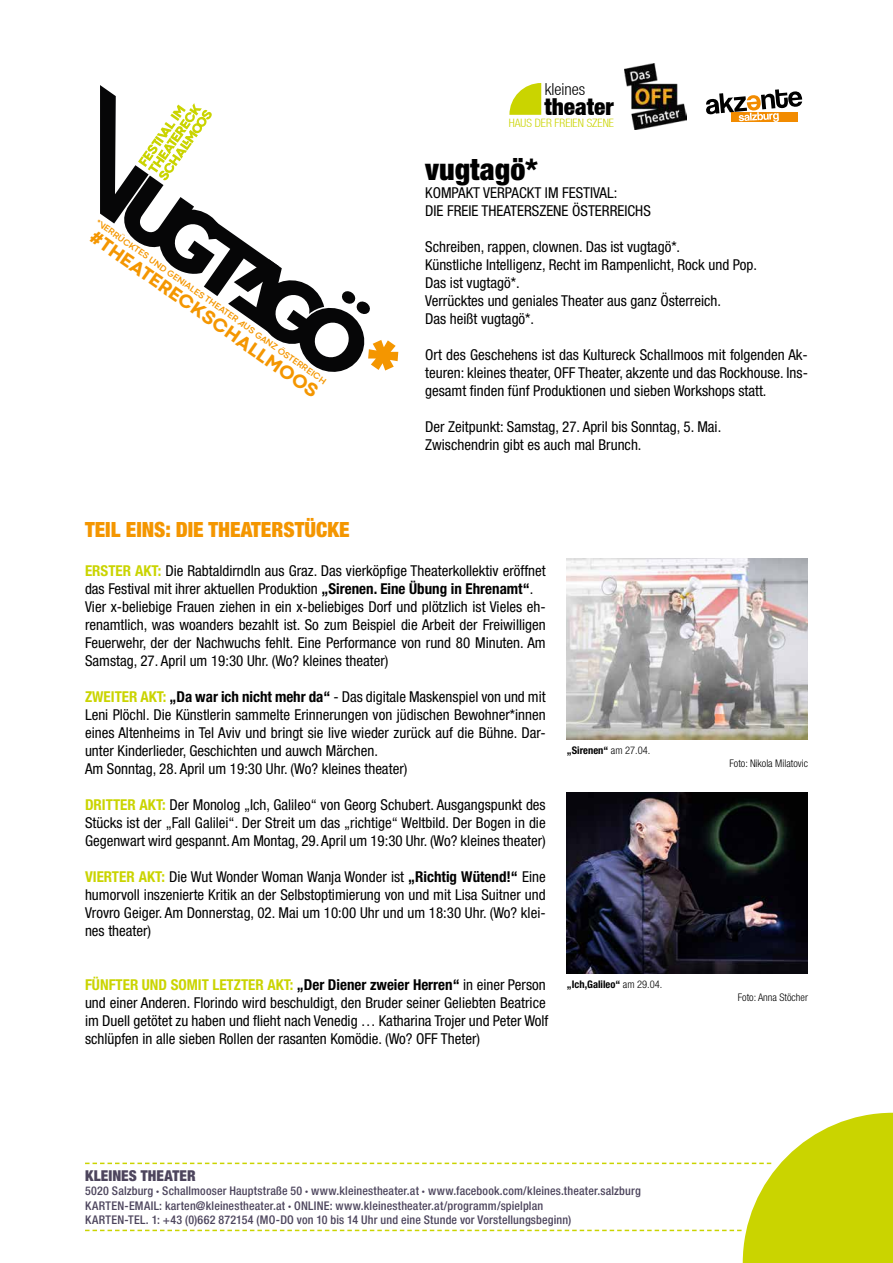
<style>
.page{position:relative;width:893px;height:1263px;background:#fff}
.page>*{position:absolute;margin:0;border:0;box-sizing:border-box;transform-origin:0 0}
.t1{font:900 condensed 30px "Helvetica Neue LT Pro";color:#000}
.t2{font:23.4px "Helvetica Neue Black Cond";color:#000}
.t3{font:900 condensed 21px "Helvetica Neue LT Pro";color:#f49600}
.t4{font:16.5px "Helvetica Neue Light Cond";color:#000}
.t5{font:condensed 15px/18px "Helvetica Neue LT Pro";color:#000}
.t6{font:900 condensed 15px "Helvetica Neue LT Pro";letter-spacing:.005em;color:#4d455d}
.t7{font:500 condensed 12px/14.2px "Helvetica Neue LT Pro";letter-spacing:.015em;color:#4d455d}
.t8{font:11.55px "Helvetica Neue Light Cond";color:#cad400}
.t9{font:700 condensed 10.5px "Helvetica Neue LT Pro";color:#000}
.t10{font:300 condensed 10.5px "Helvetica Neue LT Pro";color:#000}
.t11{font:800 9.6px "Codec Cold";color:#f49600}
.t12{font:700 4.5px "Codec Cold";color:#f49600}
.s1{font-weight:700;color:#cad400}
.s2{font-weight:700}
.s3{font-weight:300}
.s4{font-weight:900}
</style>
<div class="page">
<svg style="left:85px;top:1113px;width:808px;height:150px"></svg>
<svg style="left:509px;top:83px;width:32px;height:32px"></svg>
<img style="left:567px;top:558px;width:241px;height:181px">
<img style="left:567px;top:792px;width:241px;height:181px">
<svg style="left:706px;top:89px;width:96px;height:33px"></svg>
<img style="left:624px;top:64px;width:63px;height:66px">
<svg style="left:100px;top:85px;width:298px;height:287px"></svg>
<p class="t4" style="left:545px;top:80px;width:42px">kleines</p>
<p class="t12" style="left:97px;top:220px;width:281px;rotate:35deg">*VERRÜCKTES UND GENIALES THEATER AUS GANZ ÖSTERREICH</p>
<p class="t11" style="left:93px;top:233px;width:276px;rotate:35deg">#THEATERECKSCHALLMOOS</p>
<h2 class="t2" style="left:544px;top:93px;width:71px">theater</h2>
<p class="t8" style="left:509px;top:116px;width:107px">HAUS DER FREIEN SZENE</p>
<h1 class="t1" style="left:425px;top:153px;width:114px">vugtagö*</h1>
<p class="t5" style="left:425px;top:184px;width:227px">KOMPAKT VERPACKT IM FESTIVAL:<br>DIE FREIE THEATERSZENE ÖSTERREICHS</p>
<p class="t5" style="left:425px;top:238px;width:333px">Schreiben, rappen, clownen. Das ist vugtagö*.<br>Künstliche Intelligenz, Recht im Rampenlicht, Rock und Pop.<br>Das ist vugtagö*.<br>Verrücktes und geniales Theater aus ganz Österreich.<br>Das heißt vugtagö*.</p>
<p class="t5" style="left:425px;top:346px;width:384px;text-align:justify">Ort des Geschehens ist das Kultureck Schallmoos mit folgenden Ak&shy;teuren: kleines theater, OFF Theater, akzente und das Rockhouse. Ins&shy;gesamt finden fünf Produktionen und sieben Workshops statt.</p>
<p class="t5" style="left:425px;top:418px;width:298px">Der Zeitpunkt: Samstag, 27. April bis Sonntag, 5. Mai.<br>Zwischendrin gibt es auch mal Brunch.</p>
<h3 class="t3" style="left:85px;top:518px;width:266px">TEIL EINS: DIE THEATERSTÜCKE</h3>
<p class="t5" style="left:85px;top:562px;width:462px"><span class="s1">ERSTER AKT:</span> Die Rabtaldirndln aus Graz. Das vierköpfige Theaterkollektiv eröffnet das Festival mit ihrer aktuellen Produktion <span class="s2">„Sirenen. Eine Übung in Ehrenamt“</span>.<br>Vier x-beliebige Frauen ziehen in ein x-beliebiges Dorf und plötzlich ist Vieles eh&shy;renamtlich, was woanders bezahlt ist. So zum Beispiel die Arbeit der Freiwilligen Feuerwehr, der der Nachwuchs fehlt. Eine Performance von rund 80 Minuten. Am Samstag, 27. April um 19:30 Uhr. (Wo? kleines theater)</p>
<p class="t5" style="left:85px;top:688px;width:462px"><span class="s1">ZWEITER AKT:</span> <span class="s2">„Da war ich nicht mehr da“</span> - Das digitale Maskenspiel von und mit Leni Plöchl. Die Künstlerin sammelte Erinnerungen von jüdischen Bewohner*innen eines Altenheims in Tel Aviv und bringt sie live wieder zurück auf die Bühne. Dar&shy;unter Kinderlieder, Geschichten und auwch Märchen.<br>Am Sonntag, 28. April um 19:30 Uhr. (Wo? kleines theater)</p>
<p class="t5" style="left:85px;top:796px;width:462px;text-align:justify"><span class="s1">DRITTER AKT:</span> Der Monolog „Ich, Galileo“ von Georg Schubert. Ausgangspunkt des Stücks ist der „Fall Galilei“. Der Streit um das „richtige“ Weltbild. Der Bogen in die Gegenwart wird gespannt. Am Montag, 29. April um 19:30 Uhr. (Wo? kleines theater)</p>
<p class="t5" style="left:85px;top:868px;width:462px;text-align:justify"><span class="s1">VIERTER AKT:</span> Die Wut Wonder Woman Wanja Wonder ist <span class="s2">„Richtig Wütend!“</span> Eine humorvoll inszenierte Kritik an der Selbstoptimierung von und mit Lisa Suitner und Vrovro Geiger. Am Donnerstag, 02. Mai um 10:00 Uhr und um 18:30 Uhr. (Wo? klei&shy;nes theater)</p>
<p class="t5" style="left:85px;top:976px;width:465px"><span class="s1">FÜNFTER UND SOMIT LETZTER AKT:</span> <span class="s2">„Der Diener zweier Herren“</span> in einer Person und einer Anderen. Florindo wird beschuldigt, den Bruder seiner Geliebten Beatrice im Duell getötet zu haben und flieht nach Venedig … Katharina Trojer und Peter Wolf schlüpfen in alle sieben Rollen der rasanten Komödie. (Wo? OFF Theter)</p>
<p class="t9" style="left:567px;top:744px;width:85px">„Sirenen“ <span class="s3">am 27.04.</span></p>
<p class="t9" style="left:567px;top:978px;width:97px">„Ich,Galileo“ <span class="s3">am 29.04.</span></p>
<p class="t6" style="left:85px;top:1167px;width:112px">KLEINES THEATER</p>
<p class="t7" style="left:85px;top:1185px;width:557px">5020 Salzburg <span class="s4">·</span> Schallmooser Hauptstraße 50 <span class="s4">·</span> www.kleinestheater.at <span class="s4">·</span> www.facebook.com/kleines.theater.salzburg<br>KARTEN-EMAIL: karten@kleinestheater.at <span class="s4">·</span> ONLINE: www.kleinestheater.at/programm/spielplan<br>KARTEN-TEL. 1: +43 (0)662 872154 (MO-DO von 10 bis 14 Uhr und eine Stunde vor Vorstellungsbeginn)</p>
<p class="t10" style="left:729px;top:759px;width:80px">Foto: Nikola Milatovic</p>
<p class="t10" style="left:738px;top:993px;width:72px">Foto: Anna Stöcher</p>
</div>
